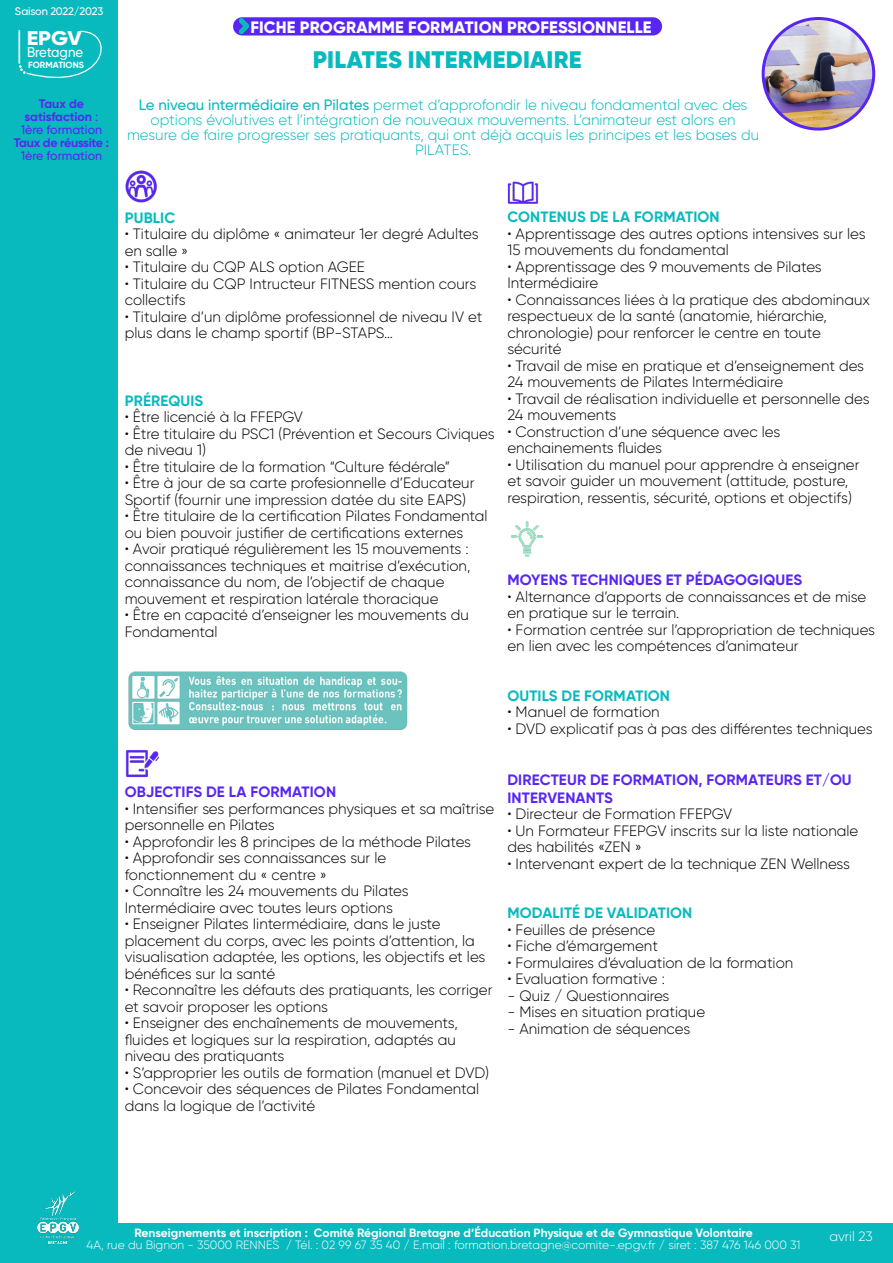
<style>
.page{position:relative;width:893px;height:1263px;background:#fff}
.page>*{position:absolute;margin:0;border:0;box-sizing:border-box;transform-origin:0 0}
.t1{font:900 24px "Gilroy";letter-spacing:.01em;color:#08babe}
.t2{font:800 19.8px "Gilroy";color:#fff;scale:1.1 1}
.t3{font:800 16.5px "Gilroy";letter-spacing:.01em;color:#fff}
.t4{font:300 15px/16.5px "Gilroy";color:#000}
.t5{font:300 15px/15px "Gilroy";color:#08babe;text-align:center}
.t6{font:700 15px/18px "Gilroy";letter-spacing:.01em;color:#5826f4}
.t7{font:700 15px "Gilroy";letter-spacing:.01em;color:#08babe}
.t8{font:500 14.25px "Gilroy";color:#fff;scale:.93 1}
.t9{font:300 13.5px "Gilroy";color:#fff}
.t10{font:700 12.45px/13px "Gilroy";letter-spacing:-.015em;color:#5826f4;text-align:center}
.t11{font:500 12.45px "Gilroy";color:#5826f4}
.t12{font:300 12px "Gilroy";color:#fff}
.t13{font:700 12px "Gilroy";color:#fff}
.t14{font:500 10.95px "Gilroy";letter-spacing:-.02em;color:#fff}
.t15{font:700 9px "Gilroy";color:#fff}
.s1{font-weight:500}
</style>
<div class="page">
<div style="left:0;top:0;width:118px;height:1263px;background:#08babe"></div>
<div style="left:232px;top:16px;width:432px;height:21px;background:#5826f4;border-radius:11px"></div>
<div style="left:230px;top:14px;width:435px;height:24px;border:3px solid #fff;border-radius:11px"></div>
<img style="left:236px;top:17px;width:18px;height:19px">
<img style="left:507px;top:181px;width:32px;height:23px">
<img style="left:126px;top:750px;width:33px;height:28px">
<svg style="left:19px;top:30px;width:83px;height:48px"></svg>
<div style="left:0;top:1224px;width:893px;height:39px;background:#08babe"></div>
<img style="left:37px;top:1191px;width:42px;height:54px">
<img style="left:763px;top:19px;width:111px;height:110px;border-radius:55px">
<div style="left:762px;top:17px;width:113px;height:114px;border:3px solid #5826f4;border-radius:50%"></div>
<img style="left:128px;top:671px;width:280px;height:59px">
<img style="left:125px;top:170px;width:32px;height:33px">
<img style="left:511px;top:521px;width:32px;height:36px">
<p class="t14" style="left:15px;top:4px;width:90px">Saison 2022/2023</p>
<h2 class="t2" style="left:27px;top:25px;width:52px">EPGV</h2>
<p class="t8" style="left:27px;top:43px;width:62px">Bretagne</p>
<p class="t15" style="left:28px;top:59px;width:58px">FORMATIONS</p>
<p class="t10" style="left:21px;top:97px;width:83px">Taux de satisfaction <span class="s1">:<br>1ère formation</span></p>
<p class="t10" style="left:14px;top:136px;width:97px">Taux de réussite :</p>
<p class="t11" style="left:21px;top:148px;width:83px">1ère formation</p>
<p class="t3" style="left:250px;top:17px;width:403px">FICHE PROGRAMME FORMATION PROFESSIONNELLE</p>
<h1 class="t1" style="left:313px;top:44px;width:270px">PILATES INTERMEDIAIRE</h1>
<p class="t5" style="left:127px;top:97px;width:634px"><span class="s1">Le niveau intermédiaire en Pilates</span> permet d’approfondir le niveau fondamental avec des options évolutives et l’intégration de nouveaux mouvements. L’animateur est alors en mesure de faire progresser ses pratiquants, qui ont déjà acquis les principes et les bases du PILATES.</p>
<p class="t7" style="left:125px;top:208px;width:52px">PUBLIC</p>
<p class="t4" style="left:125px;top:225px;width:355px">• Titulaire du diplôme « animateur 1er degré Adultes en salle »</p>
<p class="t4" style="left:125px;top:258px;width:242px">• Titulaire du CQP ALS option AGEE</p>
<p class="t4" style="left:125px;top:275px;width:353px">• Titulaire du CQP Intructeur FITNESS mention cours collectifs</p>
<p class="t4" style="left:125px;top:308px;width:359px">• Titulaire d’un diplôme professionnel de niveau IV et plus dans le champ sportif (BP-STAPS…</p>
<p class="t7" style="left:125px;top:391px;width:80px">PRÉREQUIS</p>
<p class="t4" style="left:125px;top:408px;width:180px">• Être licencié à la FFEPGV</p>
<p class="t4" style="left:125px;top:425px;width:371px">• Être titulaire du PSC1 (Prévention et Secours Civiques de niveau 1)</p>
<p class="t4" style="left:125px;top:458px;width:327px">• Être titulaire de la formation “Culture fédérale”</p>
<p class="t4" style="left:125px;top:474px;width:351px">• Être à jour de sa carte profesionnelle d’Educateur<br>Sportif (fournir une impression datée du site EAPS)</p>
<p class="t4" style="left:125px;top:507px;width:364px">• Être titulaire de la certification Pilates Fondamental ou bien pouvoir justifier de certifications externes</p>
<p class="t4" style="left:125px;top:540px;width:347px">• Avoir pratiqué régulièrement les 15 mouvements : connaissances techniques et maitrise d’exécution, connaissance du nom, de l’objectif de chaque mouvement et respiration latérale thoracique</p>
<p class="t4" style="left:125px;top:606px;width:346px">• Être en capacité d’enseigner les mouvements du<br>Fondamental</p>
<p class="t6" style="left:125px;top:783px;width:213px">OBJECTIFS DE LA FORMATION</p>
<p class="t4" style="left:125px;top:800px;width:371px">• Intensifier ses performances physiques et sa maîtrise personnelle en Pilates</p>
<p class="t4" style="left:125px;top:833px;width:348px">• Approfondir les 8 principes de la méthode Pilates</p>
<p class="t4" style="left:125px;top:849px;width:263px">• Approfondir ses connaissances sur le fonctionnement du « centre »</p>
<p class="t4" style="left:125px;top:882px;width:285px">• Connaître les 24 mouvements du Pilates<br>Intermédiaire avec toutes leurs options</p>
<p class="t4" style="left:125px;top:915px;width:362px">• Enseigner Pilates Iintermédiaire, dans le juste placement du corps, avec les points d’attention, la visualisation adaptée, les options, les objectifs et les bénéfices sur la santé</p>
<p class="t4" style="left:125px;top:981px;width:369px">• Reconnaître les défauts des pratiquants, les corriger et savoir proposer les options</p>
<p class="t4" style="left:125px;top:1014px;width:335px">• Enseigner des enchaînements de mouvements, fluides et logiques sur la respiration, adaptés au niveau des pratiquants</p>
<p class="t4" style="left:125px;top:1064px;width:366px">• S’approprier les outils de formation (manuel et DVD)</p>
<p class="t4" style="left:125px;top:1080px;width:356px">• Concevoir des séquences de Pilates Fondamental dans la logique de l’activité</p>
<p class="t7" style="left:507px;top:207px;width:214px">CONTENUS DE LA FORMATION</p>
<p class="t4" style="left:507px;top:225px;width:360px">• Apprentissage des autres options intensives sur les<br>15 mouvements du fondamental</p>
<p class="t4" style="left:507px;top:258px;width:316px">• Apprentissage des 9 mouvements de Pilates<br>Intermédiaire</p>
<p class="t4" style="left:507px;top:291px;width:364px">• Connaissances liées à la pratique des abdominaux respectueux de la santé (anatomie, hiérarchie, chronologie) pour renforcer le centre en toute sécurité</p>
<p class="t4" style="left:507px;top:357px;width:358px">• Travail de mise en pratique et d’enseignement des<br>24 mouvements de Pilates Intermédiaire</p>
<p class="t4" style="left:507px;top:390px;width:364px">• Travail de réalisation individuelle et personnelle des<br>24 mouvements</p>
<p class="t4" style="left:507px;top:423px;width:274px">• Construction d’une séquence avec les enchainements fluides</p>
<p class="t4" style="left:507px;top:456px;width:354px">• Utilisation du manuel pour apprendre à enseigner et savoir guider un mouvement (attitude, posture, respiration, ressentis, sécurité, options et objectifs)</p>
<p class="t6" style="left:507px;top:571px;width:296px">MOYENS TECHNIQUES ET PÉDAGOGIQUES</p>
<p class="t4" style="left:507px;top:588px;width:361px">• Alternance d’apports de connaissances et de mise en pratique sur le terrain.</p>
<p class="t4" style="left:507px;top:621px;width:369px">• Formation centrée sur l’appropriation de techniques en lien avec les compétences d’animateur</p>
<p class="t7" style="left:507px;top:686px;width:164px">OUTILS DE FORMATION</p>
<p class="t4" style="left:507px;top:703px;width:154px">• Manuel de formation</p>
<p class="t4" style="left:507px;top:720px;width:367px">• DVD explicatif pas à pas des différentes techniques</p>
<p class="t6" style="left:507px;top:770px;width:346px">DIRECTEUR DE FORMATION, FORMATEURS ET/OU<br>INTERVENANTS</p>
<p class="t4" style="left:507px;top:805px;width:226px">• Directeur de Formation FFEPGV</p>
<p class="t4" style="left:507px;top:822px;width:353px">• Un Formateur FFEPGV inscrits sur la liste nationale des habilités «ZEN »</p>
<p class="t4" style="left:507px;top:855px;width:344px">• Intervenant expert de la technique ZEN Wellness</p>
<p class="t7" style="left:507px;top:903px;width:186px">MODALITÉ DE VALIDATION</p>
<p class="t4" style="left:507px;top:921px;width:150px">• Feuilles de présence</p>
<p class="t4" style="left:507px;top:937px;width:152px">• Fiche d’émargement</p>
<p class="t4" style="left:507px;top:954px;width:287px">• Formulaires d’évaluation de la formation</p>
<p class="t4" style="left:507px;top:970px;width:159px">• Evaluation formative :</p>
<p class="t4" style="left:507px;top:987px;width:164px">- Quiz / Questionnaires</p>
<p class="t4" style="left:507px;top:1003px;width:199px">- Mises en situation pratique</p>
<p class="t4" style="left:507px;top:1020px;width:184px">- Animation de séquences</p>
<p class="t13" style="left:135px;top:1225px;width:620px">Renseignements et inscription : Comité Régional Bretagne d’Éducation Physique et de Gymnastique Volontaire</p>
<p class="t12" style="left:87px;top:1238px;width:715px">4A, rue du Bignon - 35000 RENNES / Tél. : 02 99 67 35 40 / E.mail : formation.bretagne@comite-.epgv.fr / siret : 387 476 146 000 31</p>
<p class="t9" style="left:829px;top:1228px;width:45px">avril 23</p>
</div>
